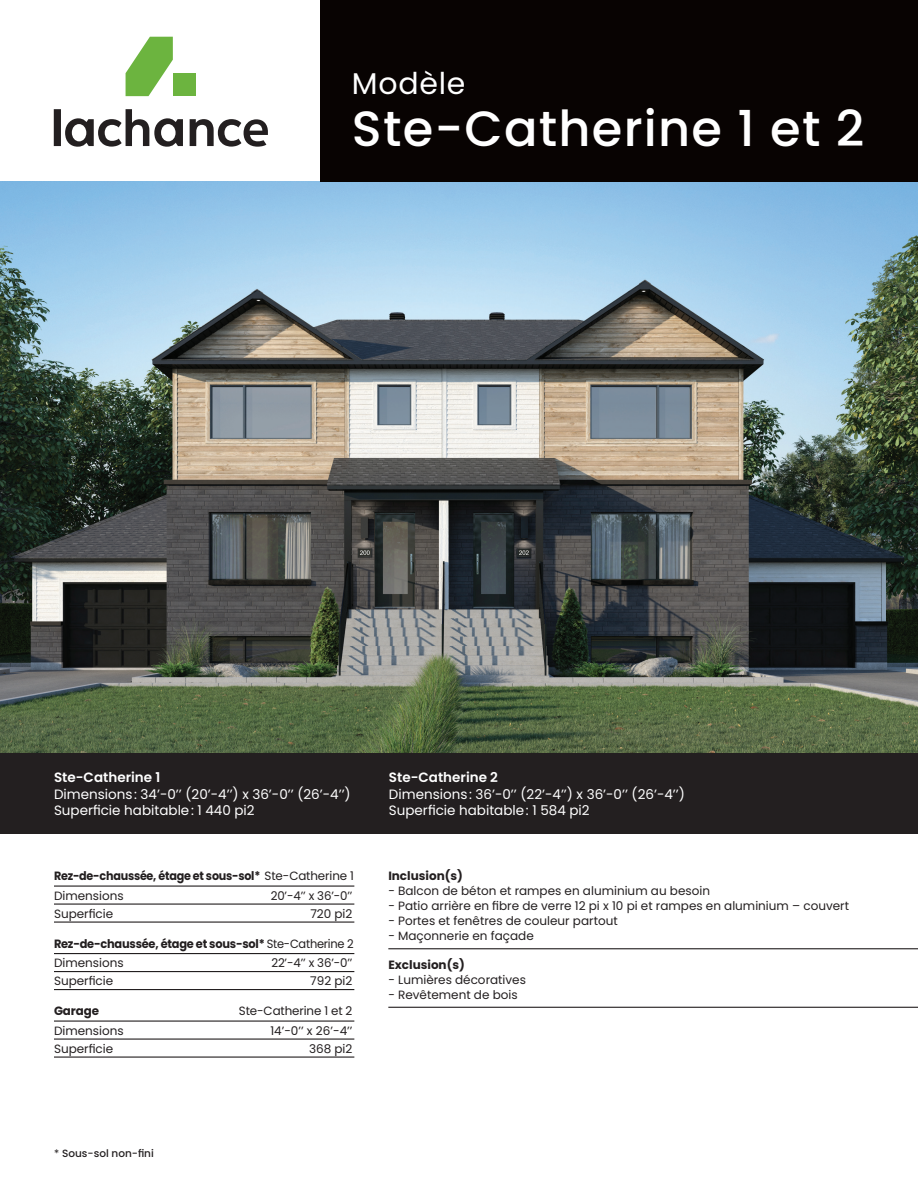
<style>
.page{position:relative;width:918px;height:1188px;background:#fff}
.page>*{position:absolute;margin:0;border:0;box-sizing:border-box;transform-origin:0 0}
.t1{font:500 49.5px "Poppins";letter-spacing:.025em;color:#fff}
.t2{font:30px "Poppins";letter-spacing:.025em;color:#fff}
.t3{font:13.5px/16.5px "Poppins";color:#fff}
.t4{font:600 13.5px "Poppins";color:#fff}
.t5{font:12px "Poppins";color:#231f20}
.t6{font:700 12px/19.5px "Poppins";letter-spacing:-.02em;color:#231f20;scale:.93 1}
.t7{font:700 12px/19.5px "Poppins";letter-spacing:-.02em;color:#231f20;scale:.95 1}
.t8{font:700 12px "Poppins";color:#231f20}
.t9{font:700 12px "Poppins";letter-spacing:-.02em;color:#231f20}
.t10{font:500 10.5px "Poppins";color:#231f20}
.s1{font-weight:400}
</style>
<div class="page">
<svg style="left:126px;top:37px;width:47px;height:59px"></svg>
<div style="left:173px;top:73px;width:23px;height:23px;background:#6cb43f"></div>
<svg style="left:65px;top:109px;width:118px;height:38px"></svg>
<div style="left:54px;top:109px;width:7px;height:37px;background:#231f20"></div>
<svg style="left:190px;top:119px;width:78px;height:28px"></svg>
<img style="left:0;top:182px;width:918px;height:571px">
<div style="left:321px;top:0;width:597px;height:182px;background:#080302"></div>
<hr style="left:388px;top:948px;width:530px;height:1px;background:#231f20">
<hr style="left:388px;top:1007px;width:530px;height:1px;background:#231f20">
<div style="left:0;top:753px;width:918px;height:81px;background:#231f20"></div>
<hr style="left:54px;top:886px;width:300px;height:1px;background:#231f20">
<hr style="left:54px;top:904px;width:300px;height:1px;background:#231f20">
<hr style="left:54px;top:922px;width:300px;height:1px;background:#231f20">
<hr style="left:54px;top:953px;width:300px;height:1px;background:#231f20">
<hr style="left:54px;top:971px;width:300px;height:1px;background:#231f20">
<hr style="left:54px;top:989px;width:300px;height:1px;background:#231f20">
<hr style="left:54px;top:1021px;width:300px;height:1px;background:#231f20">
<hr style="left:54px;top:1039px;width:300px;height:1px;background:#231f20">
<hr style="left:54px;top:1057px;width:300px;height:1px;background:#231f20">
<h2 class="t2" style="left:352px;top:66px;width:115px">Modèle</h2>
<h1 class="t1" style="left:352px;top:100px;width:514px">Ste-Catherine 1 et 2</h1>
<p class="t4" style="left:54px;top:770px;width:108px">Ste-Catherine 1</p>
<p class="t3" style="left:54px;top:786px;width:298px">Dimensions: 34’-0’’ (20’-4’’) x 36’-0’’ (26’-4’’)<br>Superficie habitable: 1 440 pi2</p>
<p class="t6" style="left:54px;top:866px;width:324px">Rez-de-chaussée, étage et sous-sol* <span class="s1">Ste-Catherine 1<br>Dimensions</span></p>
<p class="t5" style="left:271px;top:888px;width:83px">20’-4’’ x 36’-0’’</p>
<p class="t5" style="left:54px;top:906px;width:61px">Superficie</p>
<p class="t5" style="left:310px;top:906px;width:44px">720 pi2</p>
<p class="t7" style="left:54px;top:934px;width:317px">Rez-de-chaussée, étage et sous-sol* <span class="s1">Ste-Catherine 2<br>Dimensions</span></p>
<p class="t5" style="left:271px;top:956px;width:83px">22’-4’’ x 36’-0’’</p>
<p class="t5" style="left:54px;top:974px;width:61px">Superficie</p>
<p class="t5" style="left:310px;top:974px;width:44px">792 pi2</p>
<p class="t9" style="left:54px;top:1004px;width:47px">Garage</p>
<p class="t5" style="left:239px;top:1004px;width:115px">Ste-Catherine 1 et 2</p>
<p class="t5" style="left:54px;top:1023px;width:71px">Dimensions</p>
<p class="t5" style="left:270px;top:1023px;width:84px">14’-0’’ x 26’-4’’</p>
<p class="t5" style="left:54px;top:1041px;width:61px">Superficie</p>
<p class="t5" style="left:309px;top:1041px;width:45px">368 pi2</p>
<p class="t4" style="left:389px;top:770px;width:111px">Ste-Catherine 2</p>
<p class="t3" style="left:389px;top:786px;width:298px">Dimensions: 36’-0’’ (22’-4’’) x 36’-0’’ (26’-4’’)<br>Superficie habitable: 1 584 pi2</p>
<p class="t8" style="left:388px;top:869px;width:76px">Inclusion(s)</p>
<p class="t5" style="left:388px;top:884px;width:323px">- Balcon de béton et rampes en aluminium au besoin</p>
<p class="t5" style="left:388px;top:899px;width:462px">- Patio arrière en fibre de verre 12 pi x 10 pi et rampes en aluminium – couvert</p>
<p class="t5" style="left:388px;top:914px;width:231px">- Portes et fenêtres de couleur partout</p>
<p class="t5" style="left:388px;top:929px;width:147px">- Maçonnerie en façade</p>
<p class="t8" style="left:388px;top:957px;width:78px">Exclusion(s)</p>
<p class="t5" style="left:388px;top:972px;width:139px">- Lumières décoratives</p>
<p class="t5" style="left:388px;top:987px;width:131px">- Revêtement de bois</p>
<p class="t10" style="left:54px;top:1147px;width:101px"><span class="s1">*</span> Sous-sol non-fini</p>
</div>
